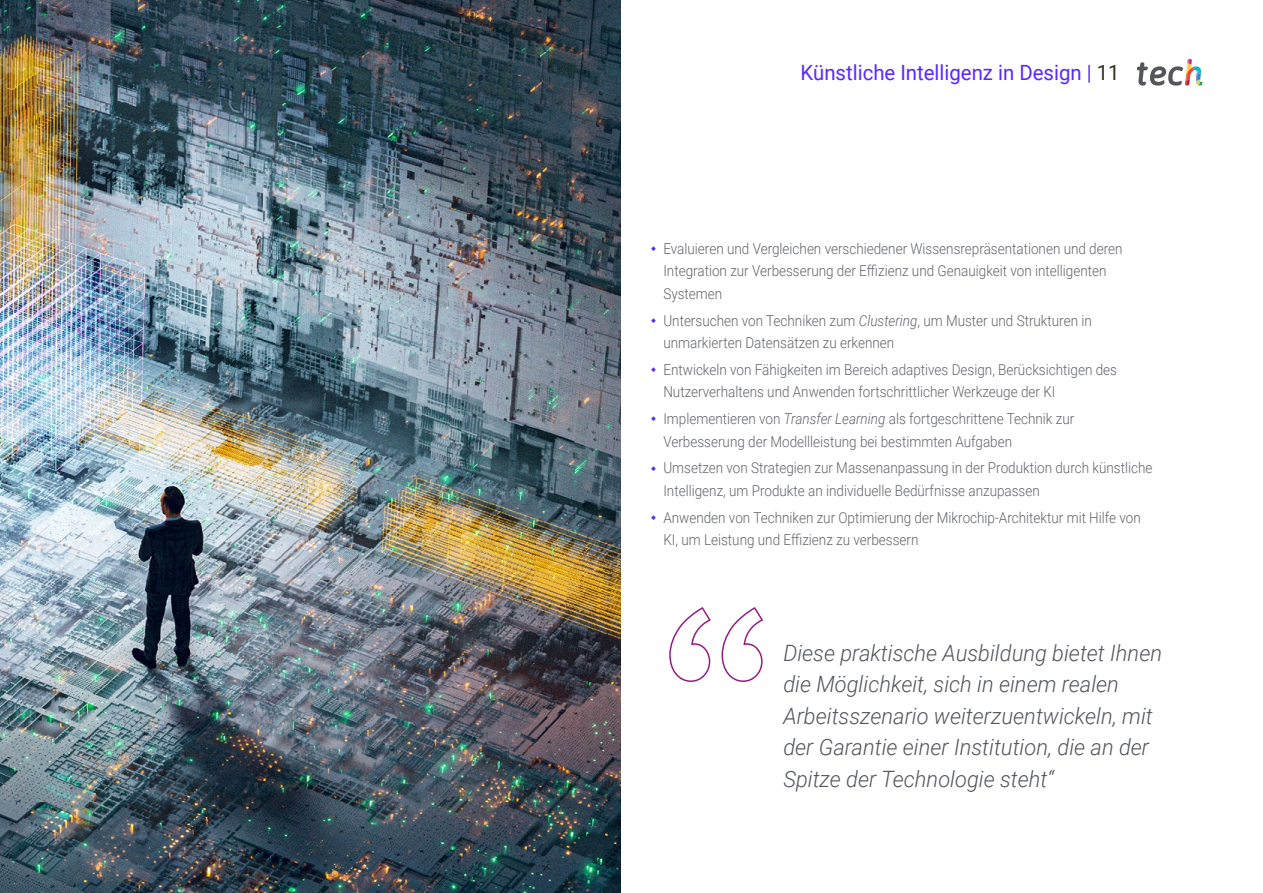
<style>
.page{position:relative;width:1263px;height:893px;background:#fff}
.page>*{position:absolute;margin:0;border:0;box-sizing:border-box;transform-origin:0 0}
.t1{font:italic 300 22.5px/31.5px "Roboto";color:#52555b}
.t2{font:21px "Roboto";color:#5927ff}
.t3{font:300 15px/22.5px "Roboto";color:#61646a;scale:.9 1}
.s1{color:#312e20}
.s2{font-style:italic}
</style>
<div class="page">
<img style="left:0;top:0;width:621px;height:893px">
<svg style="left:669px;top:607px;width:94px;height:75px"></svg>
<svg style="left:1137px;top:59px;width:65px;height:27px"></svg>
<h2 class="t2" style="left:800px;top:57px;width:321px">Künstliche Intelligenz in Design | <span class="s1">11</span></h2>
<p class="t3" style="left:663px;top:237px;width:512px">Evaluieren und Vergleichen verschiedener Wissensrepräsentationen und deren<br>Integration zur Verbesserung der Effizienz und Genauigkeit von intelligenten<br>Systemen</p>
<p class="t3" style="left:663px;top:308px;width:478px">Untersuchen von Techniken zum <span class="s2">Clustering</span>, um Muster und Strukturen in unmarkierten Datensätzen zu erkennen</p>
<p class="t3" style="left:663px;top:358px;width:505px">Entwickeln von Fähigkeiten im Bereich adaptives Design, Berücksichtigen des<br>Nutzerverhaltens und Anwenden fortschrittlicher Werkzeuge der KI</p>
<p class="t3" style="left:663px;top:407px;width:458px">Implementieren von <span class="s2">Transfer Learning</span> als fortgeschrittene Technik zur<br>Verbesserung der Modellleistung bei bestimmten Aufgaben</p>
<p class="t3" style="left:663px;top:456px;width:545px">Umsetzen von Strategien zur Massenanpassung in der Produktion durch künstliche<br>Intelligenz, um Produkte an individuelle Bedürfnisse anzupassen</p>
<p class="t3" style="left:663px;top:505px;width:532px">Anwenden von Techniken zur Optimierung der Mikrochip-Architektur mit Hilfe von<br>KI, um Leistung und Effizienz zu verbessern</p>
<h1 class="t1" style="left:783px;top:636px;width:380px">Diese praktische Ausbildung bietet Ihnen die Möglichkeit, sich in einem realen Arbeitsszenario weiterzuentwickeln, mit der Garantie einer Institution, die an der Spitze der Technologie steht“</h1>
</div>
